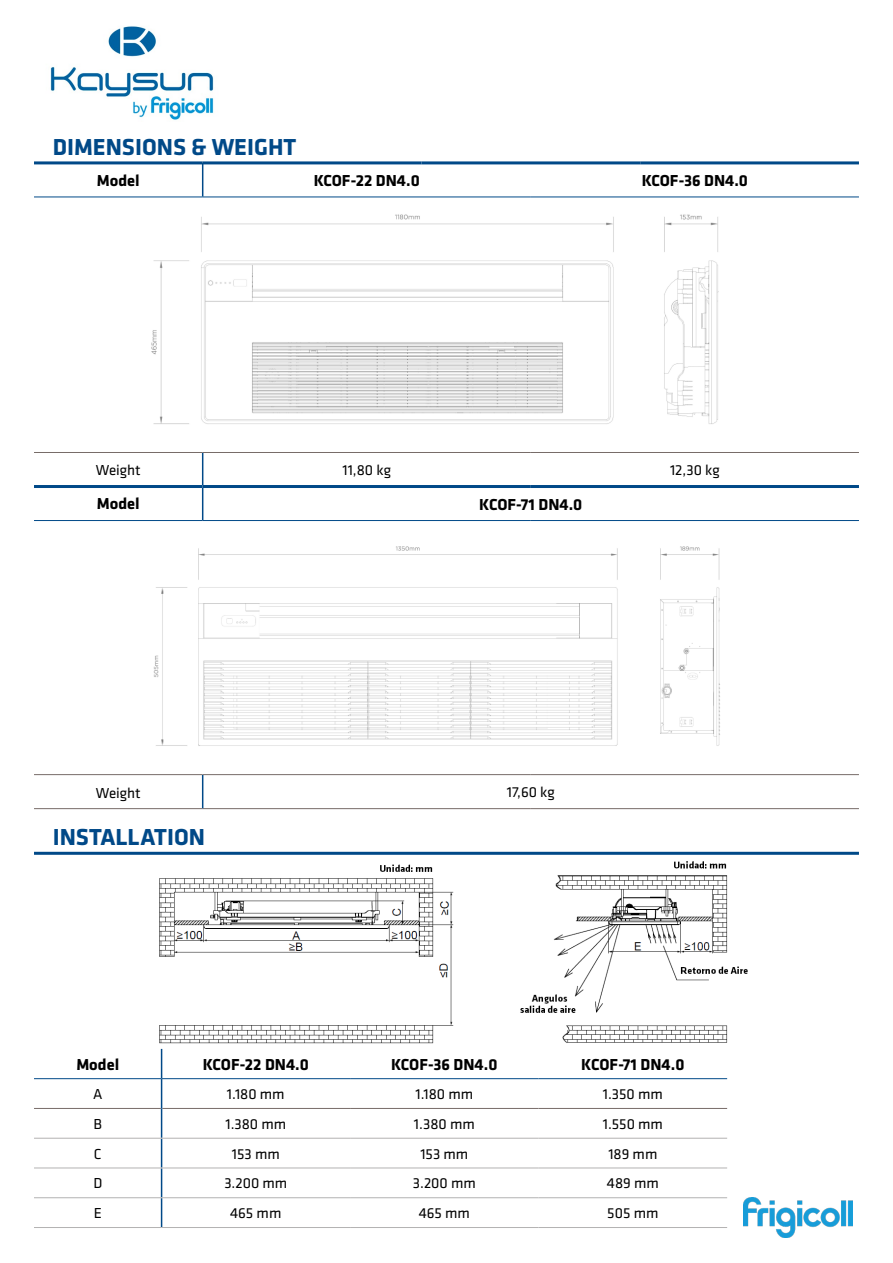
<style>
.page{position:relative;width:893px;height:1263px;background:#fff}
.page>*{position:absolute;margin:0;border:0;box-sizing:border-box;transform-origin:0 0}
.t1{font:700 24px "Klavika";color:#004988}
.t2{font:700 16.5px "Klavika";color:#000}
.t3{font:15px/29.7px "Klavika";color:#000;text-align:justify}
</style>
<div class="page">
<img style="left:744px;top:1197px;width:109px;height:40px">
<img style="left:50px;top:26px;width:164px;height:94px">
<hr style="left:34px;top:452px;width:169px;height:1px;background:#776c68">
<hr style="left:203px;top:452px;width:328px;height:1px;background:#776c68">
<hr style="left:531px;top:452px;width:328px;height:1px;background:#776c68">
<hr style="left:34px;top:774px;width:169px;height:1px;background:#776c68">
<hr style="left:203px;top:774px;width:328px;height:1px;background:#776c68">
<hr style="left:531px;top:774px;width:328px;height:1px;background:#776c68">
<hr style="left:34px;top:808px;width:169px;height:1px;background:#776c68">
<hr style="left:203px;top:808px;width:328px;height:1px;background:#776c68">
<hr style="left:531px;top:808px;width:328px;height:1px;background:#776c68">
<hr style="left:202px;top:163px;width:1px;height:34px;background:#004988">
<hr style="left:34px;top:197px;width:169px;height:1px;background:#004988">
<hr style="left:203px;top:197px;width:328px;height:1px;background:#004988">
<hr style="left:531px;top:197px;width:328px;height:1px;background:#004988">
<hr style="left:202px;top:453px;width:1px;height:32px;background:#004988">
<hr style="left:202px;top:488px;width:1px;height:32px;background:#004988">
<hr style="left:202px;top:775px;width:1px;height:33px;background:#004988">
<hr style="left:34px;top:485px;width:169px;height:3px;background:#004988">
<hr style="left:203px;top:485px;width:328px;height:3px;background:#004988">
<hr style="left:531px;top:485px;width:328px;height:3px;background:#004988">
<hr style="left:34px;top:520px;width:169px;height:1px;background:#004988">
<hr style="left:203px;top:520px;width:328px;height:1px;background:#004988">
<hr style="left:531px;top:520px;width:328px;height:1px;background:#004988">
<img style="left:159px;top:861px;width:589px;height:183px">
<img style="left:151px;top:214px;width:568px;height:210px">
<div style="left:327px;top:310px;width:209px;height:23px;background:#fff"></div>
<div style="left:666px;top:334px;width:15px;height:20px;background:#fff"></div>
<img style="left:153px;top:546px;width:567px;height:200px">
<div style="left:306px;top:643px;width:208px;height:13px;background:#fff"></div>
<div style="left:676px;top:621px;width:30px;height:17px;background:#fff"></div>
<hr style="left:34px;top:1108px;width:127px;height:1px;background:#776c68">
<hr style="left:162px;top:1108px;width:188px;height:1px;background:#776c68">
<hr style="left:350px;top:1108px;width:189px;height:1px;background:#776c68">
<hr style="left:539px;top:1108px;width:188px;height:1px;background:#776c68">
<hr style="left:34px;top:1078px;width:128px;height:1px;background:#004988">
<svg style="left:161px;top:1049px;width:1px;height:59px"></svg>
<hr style="left:162px;top:1078px;width:188px;height:1px;background:#004988">
<hr style="left:350px;top:1078px;width:189px;height:1px;background:#004988">
<hr style="left:539px;top:1078px;width:188px;height:1px;background:#004988">
<hr style="left:161px;top:1108px;width:1px;height:30px;background:#004988">
<svg style="left:161px;top:1139px;width:1px;height:88px"></svg>
<hr style="left:34px;top:1138px;width:128px;height:1px;background:#b3b2b2">
<hr style="left:162px;top:1138px;width:188px;height:1px;background:#b3b2b2">
<hr style="left:350px;top:1138px;width:189px;height:1px;background:#b3b2b2">
<hr style="left:539px;top:1138px;width:188px;height:1px;background:#b3b2b2">
<hr style="left:34px;top:1167px;width:128px;height:1px;background:#b3b2b2">
<hr style="left:162px;top:1167px;width:188px;height:1px;background:#b3b2b2">
<hr style="left:350px;top:1167px;width:189px;height:1px;background:#b3b2b2">
<hr style="left:539px;top:1167px;width:188px;height:1px;background:#b3b2b2">
<hr style="left:34px;top:1197px;width:128px;height:1px;background:#b3b2b2">
<hr style="left:162px;top:1197px;width:188px;height:1px;background:#b3b2b2">
<hr style="left:350px;top:1197px;width:189px;height:1px;background:#b3b2b2">
<hr style="left:539px;top:1197px;width:188px;height:1px;background:#b3b2b2">
<hr style="left:34px;top:1227px;width:128px;height:1px;background:#b3b2b2">
<hr style="left:162px;top:1227px;width:188px;height:1px;background:#b3b2b2">
<hr style="left:350px;top:1227px;width:189px;height:1px;background:#b3b2b2">
<hr style="left:539px;top:1227px;width:188px;height:1px;background:#b3b2b2">
<hr style="left:34px;top:852px;width:825px;height:3px;background:#004988">
<hr style="left:34px;top:161px;width:169px;height:3px;background:#004988">
<hr style="left:203px;top:161px;width:218px;height:3px;background:#004988">
<hr style="left:421px;top:161px;width:219px;height:3px;background:#004988">
<hr style="left:640px;top:161px;width:219px;height:3px;background:#004988">
<h1 class="t1" style="left:53px;top:130px;width:226px">DIMENSIONES Y PESO</h1>
<p class="t2" style="left:93px;top:169px;width:53px">Modelo</p>
<h1 class="t1" style="left:173px;top:130px;width:113px">S ET OIDS</h1>
<h1 class="t1" style="left:191px;top:130px;width:107px">&amp; W IGHT</h1>
<p class="t2" style="left:123px;top:169px;width:22px">è e</p>
<p class="t2" style="left:97px;top:169px;width:44px">Model</p>
<p class="t2" style="left:314px;top:169px;width:108px">KCOF-22 DN4.0</p>
<p class="t2" style="left:642px;top:169px;width:108px">KCOF-36 DN4.0</p>
<p class="t3" style="left:101px;top:454px;width:36px">Poids</p>
<p class="t2" style="left:123px;top:492px;width:22px">è e</p>
<p class="t3" style="left:96px;top:454px;width:46px">We ght</p>
<p class="t2" style="left:97px;top:492px;width:44px">Model</p>
<p class="t3" style="left:103px;top:455px;width:31px">Peso</p>
<p class="t2" style="left:93px;top:492px;width:53px">Modelo</p>
<p class="t3" style="left:342px;top:455px;width:50px">11,80 kg</p>
<p class="t3" style="left:670px;top:455px;width:51px">12,30 kg</p>
<p class="t2" style="left:479px;top:492px;width:105px">KCOF-71 DN4.0</p>
<p class="t3" style="left:101px;top:777px;width:36px">Poids</p>
<p class="t3" style="left:96px;top:778px;width:46px">We ght</p>
<p class="t3" style="left:103px;top:778px;width:31px">Peso</p>
<p class="t3" style="left:507px;top:777px;width:50px">17,60 kg</p>
<h1 class="t1" style="left:53px;top:820px;width:142px">INSTALACIÓN</h1>
<h1 class="t1" style="left:128px;top:820px;width:79px">LATION</h1>
<p class="t2" style="left:103px;top:1052px;width:22px">è e</p>
<p class="t2" style="left:72px;top:1052px;width:53px">Modelo</p>
<p class="t3" style="left:93px;top:1079px;width:11px">A B C D E</p>
<p class="t2" style="left:76px;top:1052px;width:44px">Model</p>
<p class="t2" style="left:203px;top:1052px;width:108px">KCOF-22 DN4.0</p>
<p class="t2" style="left:391px;top:1052px;width:108px">KCOF-36 DN4.0</p>
<p class="t2" style="left:581px;top:1052px;width:105px">KCOF-71 DN4.0</p>
<p class="t3" style="left:227px;top:1079px;width:59px">1.180 mm</p>
<p class="t3" style="left:415px;top:1079px;width:59px">1.180 mm</p>
<p class="t3" style="left:603px;top:1079px;width:62px">1.350 mm</p>
<p class="t3" style="left:225px;top:1109px;width:62px">1.380 mm</p>
<p class="t3" style="left:414px;top:1109px;width:62px">1.380 mm</p>
<p class="t3" style="left:603px;top:1109px;width:62px">1.550 mm</p>
<p class="t3" style="left:232px;top:1138px;width:50px">153 mm</p>
<p class="t3" style="left:420px;top:1138px;width:50px">153 mm</p>
<p class="t3" style="left:608px;top:1138px;width:51px">189 mm</p>
<p class="t3" style="left:224px;top:1168px;width:65px">3.200 mm</p>
<p class="t3" style="left:413px;top:1168px;width:65px">3.200 mm</p>
<p class="t3" style="left:607px;top:1168px;width:53px">489 mm</p>
<p class="t3" style="left:230px;top:1198px;width:53px">465 mm</p>
<p class="t3" style="left:419px;top:1198px;width:53px">465 mm</p>
<p class="t3" style="left:607px;top:1198px;width:53px">505 mm</p>
</div>
